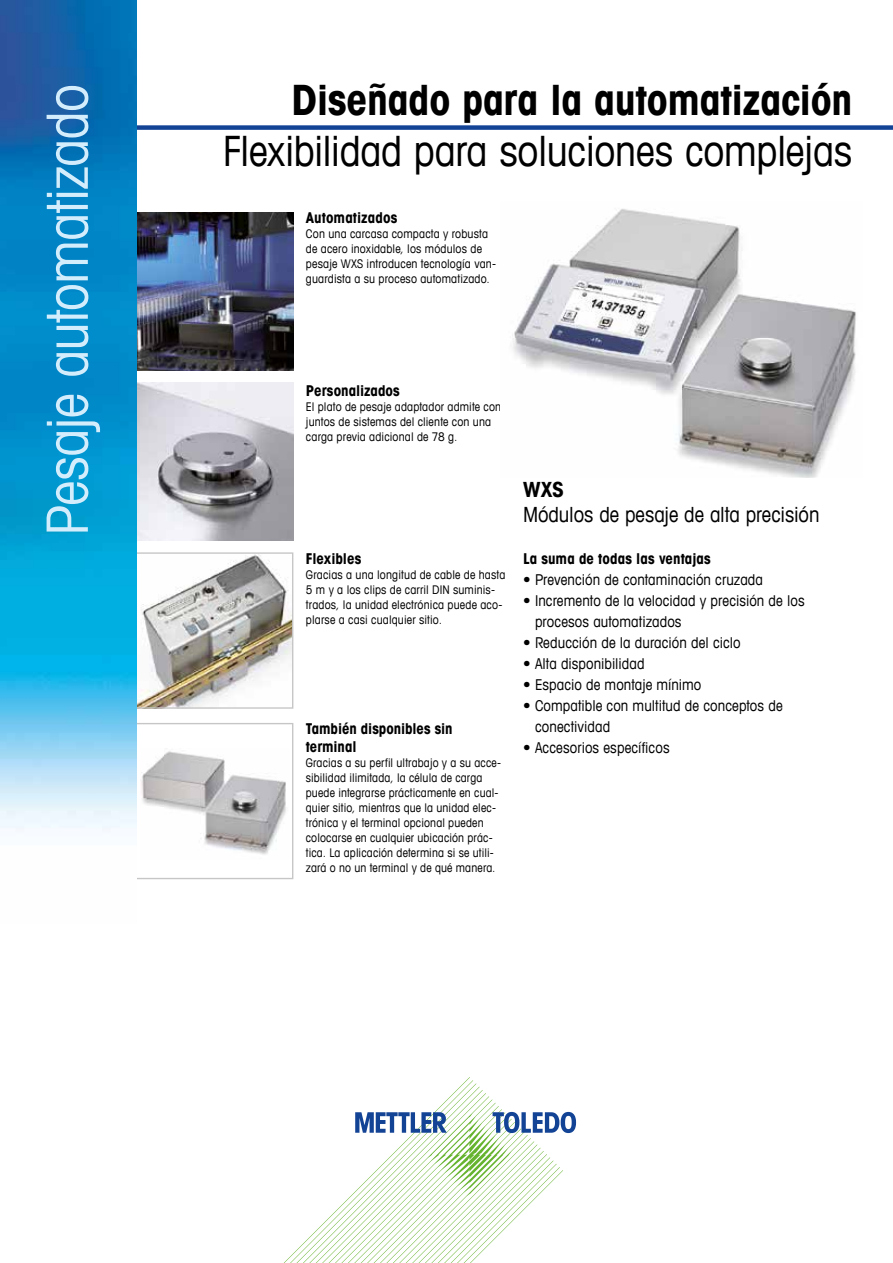
<style>
.page{position:relative;width:893px;height:1263px;background:#fff}
.page>*{position:absolute;margin:0;border:0;box-sizing:border-box;transform-origin:0 0}
.t1{font:condensed 57px "Avant Garde Com";letter-spacing:-.01em;color:#d4edfc}
.t2{font:condensed 42px "Avant Garde Com";letter-spacing:-.01em;color:#000}
.t3{font:700 condensed 42px "Avant Garde Com";letter-spacing:-.01em;color:#000}
.t4{font:condensed 21px "Avant Garde Com";letter-spacing:-.005em;color:#000}
.t5{font:700 condensed 21px "Avant Garde Com";color:#000}
.t6{font:condensed 15px/21px "Avant Garde Com";letter-spacing:.005em;color:#000}
.t7{font:700 condensed 15px/18px "Avant Garde Com";color:#000}
.t8{font:condensed 12px/15px "Avant Garde Com";letter-spacing:.015em;color:#000}
</style>
<div class="page">
<div style="left:111px;top:125px;width:782px;height:5px;background:#134395"></div>
<svg style="left:283px;top:1077px;width:293px;height:186px"></svg>
<div style="left:134px;top:723px;width:159px;height:156px;border:1px solid #c6c6c6"></div>
<img style="left:136px;top:554px;width:155px;height:153px">
<div style="left:134px;top:552px;width:159px;height:157px;border:1px solid #c6c6c6"></div>
<img style="left:136px;top:383px;width:157px;height:157px">
<img style="left:136px;top:213px;width:157px;height:157px">
<img style="left:512px;top:209px;width:344px;height:268px">
<img style="left:0;top:0;width:136px;height:879px">
<img style="left:140px;top:751px;width:146px;height:104px">
<h1 class="t1" style="left:32px;top:536px;width:453px;rotate:-90deg">Pesaje automatizado</h1>
<h2 class="t3" style="left:292px;top:73px;width:562px">Diseñado para la automatización</h2>
<h2 class="t2" style="left:223px;top:125px;width:631px">Flexibilidad para soluciones complejas</h2>
<p class="t7" style="left:306px;top:209px;width:93px">Automatizados</p>
<p class="t8" style="left:306px;top:226px;width:192px">Con una carcasa compacta y robusta de acero inoxidable, los módulos de pesaje WXS introducen tecnología van&shy;guardista a su proceso automatizado.</p>
<p class="t7" style="left:306px;top:381px;width:95px">Personalizados</p>
<p class="t8" style="left:306px;top:399px;width:201px">El plato de pesaje adaptador admite con&shy;juntos de sistemas del cliente con una carga previa adicional de 78 g.</p>
<p class="t7" style="left:306px;top:549px;width:57px">Flexibles</p>
<p class="t8" style="left:306px;top:567px;width:201px">Gracias a una longitud de cable de hasta 5 m y a los clips de carril DIN suminis&shy;trados, la unidad electrónica puede aco&shy;plarse a casi cualquier sitio.</p>
<p class="t7" style="left:306px;top:719px;width:148px">También disponibles sin terminal</p>
<p class="t8" style="left:306px;top:755px;width:197px">Gracias a su perfil ultrabajo y a su acce&shy;sibilidad ilimitada, la célula de carga puede integrarse prácticamente en cual&shy;quier sitio, mientras que la unidad elec&shy;trónica y el terminal opcional pueden colocarse en cualquier ubicación prác&shy;tica. La aplicación determina si se utili&shy;zará o no un terminal y de qué manera.</p>
<h3 class="t5" style="left:523px;top:476px;width:42px">WXS</h3>
<h3 class="t4" style="left:523px;top:502px;width:298px">Módulos de pesaje de alta precisión</h3>
<p class="t7" style="left:523px;top:549px;width:189px">La suma de todas las ventajas</p>
<p class="t6" style="left:523px;top:569px;width:242px">• Prevención de contaminación cruzada</p>
<p class="t6" style="left:535px;top:590px;width:271px;text-indent:-12px">• Incremento de la velocidad y precisión de los procesos automatizados</p>
<p class="t6" style="left:523px;top:632px;width:219px">• Reducción de la duración del ciclo</p>
<p class="t6" style="left:523px;top:653px;width:123px">• Alta disponibilidad</p>
<p class="t6" style="left:523px;top:674px;width:180px">• Espacio de montaje mínimo</p>
<p class="t6" style="left:535px;top:695px;width:249px;text-indent:-12px">• Compatible con multitud de conceptos de conectividad</p>
<p class="t6" style="left:523px;top:737px;width:148px">• Accesorios específicos</p>
</div>
